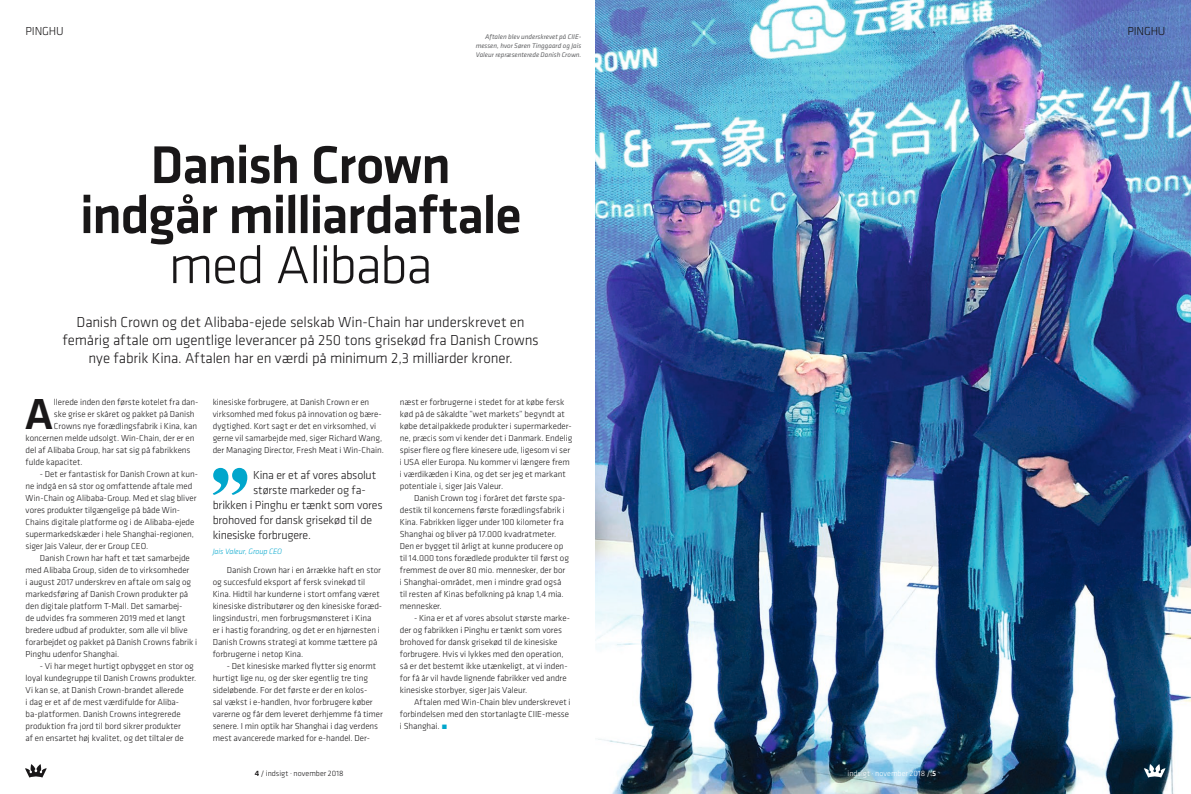
<style>
.page{position:relative;width:1191px;height:794px;background:#fff}
.page>*{position:absolute;margin:0;border:0;box-sizing:border-box;transform-origin:0 0}
.Overskrift{font:500 55px/50px "Klavika";letter-spacing:-.03em;color:#191718;text-align:center}
.Broed_til_unicial{font:500 45px "Klavika";color:#191718}
.underoverskrift{font:300 15px/18px "Klavika";letter-spacing:-.01em;color:#191718;text-align:center}
.Citat_start{font:300 12px "Klavika";letter-spacing:-.015em;color:#191718}
.Broed_med_indrykning{font:300 9px/12px "Klavika";letter-spacing:-.005em;color:#191718}
.Broed_til_unicial-2{font:300 9px "Klavika";letter-spacing:-.005em;color:#191718}
.t1{font:300 8px "Klavika";color:#191718}
.t2{font:300 8px "Klavika";color:#fff}
.Citat_slut{font:italic 300 8px "Klavika";letter-spacing:-.005em;color:#00a6cc}
.Billedetekst{font:italic 7px/9px "Klavika";color:#606163;text-align:justify}
.s1{font-weight:300}
.s2{font-weight:500}
.s3{color:#00a6cc}
</style>
<div class="page">
<svg style="left:213px;top:468px;width:34px;height:27px"></svg>
<img style="left:595px;top:0;width:596px;height:794px">
<svg style="left:25px;top:764px;width:22px;height:13px"></svg>
<svg style="left:1143px;top:764px;width:22px;height:13px"></svg>
<p class="Citat_start" style="left:26px;top:24px;width:40px">PINGHU</p>
<p class="Citat_start" style="left:1127px;top:24px;width:40px">PINGHU</p>
<p class="Billedetekst" style="left:476px;top:32px;width:107px;text-indent:10px">Aftalen blev underskrevet på CIIE&shy;messen, hvor Søren Tinggaard og Jais Valeur repræsenterede Danish Crown.</p>
<p class="Overskrift" style="left:80px;top:141px;width:443px">Danish Crown indgår milliardaftale <span class="s1">med Alibaba</span></p>
<p class="underoverskrift" style="left:63px;top:313px;width:478px">Danish Crown og det Alibaba-ejede selskab Win-Chain har underskrevet en femårig aftale om ugentlige leverancer på 250 tons grisekød fra Danish Crowns nye fabrik Kina. Aftalen har en værdi på minimum 2,3 milliarder kroner.</p>
<p class="Broed_til_unicial" style="left:24px;top:389px;width:31px">A</p>
<p class="Broed_til_unicial-2" style="left:54px;top:397px;width:146px">llerede inden den første kotelet fra dan-</p>
<p class="Broed_til_unicial-2" style="left:54px;top:409px;width:142px">ske grise er skåret og pakket på Danish</p>
<p class="Broed_til_unicial-2" style="left:54px;top:421px;width:145px">Crowns nye forædlingsfabrik i Kina, kan</p>
<p class="Broed_til_unicial-2" style="left:26px;top:433px;width:170px">koncernen melde udsolgt. Win-Chain, der er en</p>
<p class="Broed_til_unicial-2" style="left:26px;top:445px;width:166px">del af Alibaba Group, har sat sig på fabrikkens</p>
<p class="Broed_til_unicial-2" style="left:26px;top:457px;width:59px">fulde kapacitet.</p>
<p class="Broed_med_indrykning" style="left:26px;top:468px;width:174px;text-indent:14px">- Det er fantastisk for Danish Crown at kun&shy;ne indgå en så stor og omfattende aftale med Win-Chain og Alibaba-Group. Med et slag bliver vores produkter tilgængelige på både Win-Chains digitale platforme og i de Alibaba-ejede supermarkedskæder i hele Shanghai-regionen, siger Jais Valeur, der er Group CEO.</p>
<p class="Broed_med_indrykning" style="left:26px;top:552px;width:173px;text-indent:14px">Danish Crown har haft et tæt samarbejde med Alibaba Group, siden de to virksomheder<br>i august 2017 underskrev en aftale om salg og markedsføring af Danish Crown produkter på den digitale platform T-Mall. Det samarbej-<br>de udvides fra sommeren 2019 med et langt bredere udbud af produkter, som alle vil blive forarbejdet og pakket på Danish Crowns fabrik i Pinghu udenfor Shanghai.</p>
<p class="Broed_med_indrykning" style="left:26px;top:660px;width:172px;text-indent:14px">- Vi har meget hurtigt opbygget en stor og loyal kundegruppe til Danish Crowns produkter.<br>Vi kan se, at Danish Crown-brandet allerede<br>i dag er et af de mest værdifulde for Aliba&shy;ba-platformen. Danish Crowns integrerede produktion fra jord til bord sikrer produkter<br>af en ensartet høj kvalitet, og det tiltaler de</p>
<p class="Broed_med_indrykning" style="left:213px;top:396px;width:173px">kinesiske forbrugere, at Danish Crown er en virksomhed med fokus på innovation og bære&shy;dygtighed. Kort sagt er det en virksomhed, vi gerne vil samarbejde med, siger Richard Wang, der Managing Director, Fresh Meat i Win-Chain.</p>
<p class="Citat_start" style="left:253px;top:468px;width:125px">Kina er et af vores absolut</p>
<p class="Citat_start" style="left:253px;top:483px;width:114px">største markeder og fa-</p>
<p class="Citat_start" style="left:213px;top:498px;width:171px">brikken i Pinghu er tænkt som vores</p>
<p class="Citat_start" style="left:213px;top:513px;width:161px">brohoved for dansk grisekød til de</p>
<p class="Citat_start" style="left:213px;top:528px;width:100px">kinesiske forbrugere.</p>
<p class="Citat_slut" style="left:213px;top:547px;width:71px">Jais Valeur, Group CEO</p>
<p class="Broed_med_indrykning" style="left:213px;top:564px;width:171px;text-indent:14px">Danish Crown har i en årrække haft en stor og succesfuld eksport af fersk svinekød til Kina. Hidtil har kunderne i stort omfang været kinesiske distributører og den kinesiske foræd&shy;lingsindustri, men forbrugsmønsteret i Kina<br>er i hastig forandring, og det er en hjørnesten i Danish Crowns strategi at komme tættere på forbrugerne i netop Kina.</p>
<p class="Broed_med_indrykning" style="left:213px;top:660px;width:172px;text-indent:14px">- Det kinesiske marked flytter sig enormt hurtigt lige nu, og der sker egentlig tre ting sideløbende. For det første er der en kolos-<br>sal vækst i e-handlen, hvor forbrugere køber varerne og får dem leveret derhjemme få timer senere. I min optik har Shanghai i dag verdens mest avancerede marked for e-handel. Der-</p>
<p class="t1" style="left:255px;top:768px;width:90px"><span class="s2">4</span> / indsigt · november 2018</p>
<p class="Broed_med_indrykning" style="left:400px;top:396px;width:174px">næst er forbrugerne i stedet for at købe fersk kød på de såkaldte ”wet markets” begyndt at købe detailpakkede produkter i supermarkeder&shy;ne, præcis som vi kender det i Danmark. Endelig spiser flere og flere kinesere ude, ligesom vi ser i USA eller Europa. Nu kommer vi længere frem i værdikæden i Kina, og det ser jeg et markant potentiale i, siger Jais Valeur.</p>
<p class="Broed_med_indrykning" style="left:400px;top:492px;width:171px;text-indent:14px">Danish Crown tog i foråret det første spa&shy;destik til koncernens første forædlingsfabrik i Kina. Fabrikken ligger under 100 kilometer fra Shanghai og bliver på 17.000 kvadratmeter.<br>Den er bygget til årligt at kunne producere op til 14.000 tons forædlede produkter til først og fremmest de over 80 mio. mennesker, der bor i Shanghai-området, men i mindre grad også til resten af Kinas befolkning på knap 1,4 mia. mennesker.</p>
<p class="Broed_med_indrykning" style="left:400px;top:612px;width:172px;text-indent:14px">- Kina er et af vores absolut største marke&shy;der og fabrikken i Pinghu er tænkt som vores brohoved for dansk grisekød til de kinesiske forbrugere. Hvis vi lykkes med den operation, så er det bestemt ikke utænkeligt, at vi inden&shy;for få år vil havde lignende fabrikker ved andre kinesiske storbyer, siger Jais Valeur.</p>
<p class="Broed_med_indrykning" style="left:400px;top:696px;width:172px;text-indent:14px">Aftalen med Win-Chain blev underskrevet i forbindelsen med den stortanlagte CIIE-messe i Shanghai. <span class="s3">•</span></p>
<p class="t2" style="left:847px;top:768px;width:90px">indsigt · november 2018 / <span class="s2">5</span></p>
</div>
